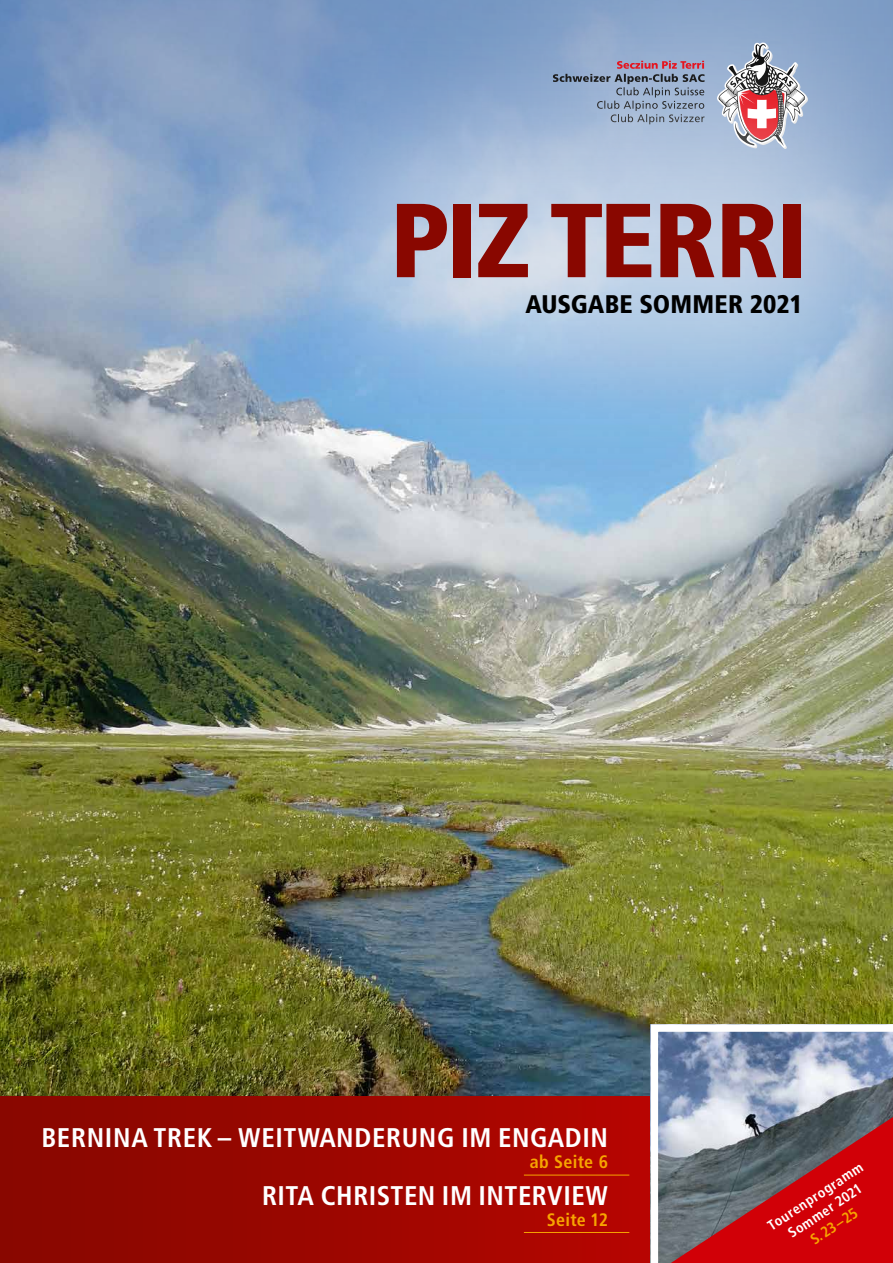
<style>
.page{position:relative;width:893px;height:1263px;background:#fff}
.page>*{position:absolute;margin:0;border:0;box-sizing:border-box;transform-origin:0 0}
.t1{font:900 condensed 105px "Frutiger";letter-spacing:-.03em;color:#890700}
.t2{font:700 condensed 27px "Frutiger";letter-spacing:.02em;color:#fff}
.t3{font:900 condensed 25.5px "Frutiger";letter-spacing:.005em;color:#000}
.t4{font:700 condensed 18px "Frutiger";letter-spacing:.015em;color:#f7a500}
.t5{font:700 condensed 15px "Frutiger";color:#f7a500}
.t6{font:700 condensed 14.25px/17.5px "Frutiger";color:#fff;text-align:center}
</style>
<div class="page">
<img style="left:0;top:0;width:893px;height:1263px">
<div style="left:189px;top:0;width:704px;height:524px;background:#fff;opacity:.6"></div>
<h1 class="t1" style="left:390px;top:178px;width:420px">PIZ TERRI</h1>
<p class="t3" style="left:526px;top:289px;width:279px">AUSGABE SOMMER 2021</p>
<p class="t2" style="left:41px;top:1122px;width:568px">BERNINA TREK – WEITWANDERUNG IM ENGADIN</p>
<p class="t4" style="left:530px;top:1151px;width:80px">ab Seite 6</p>
<p class="t2" style="left:262px;top:1179px;width:348px">RITA CHRISTEN IM INTERVIEW</p>
<p class="t4" style="left:547px;top:1209px;width:63px">Seite 12</p>
<p class="t6" style="left:764px;top:1220px;width:112px;rotate:-34deg">Tourenprogramm<br>Sommer 2021</p>
<p class="t5" style="left:807px;top:1233px;width:55px;rotate:-34deg">S.23–25</p>
</div>
